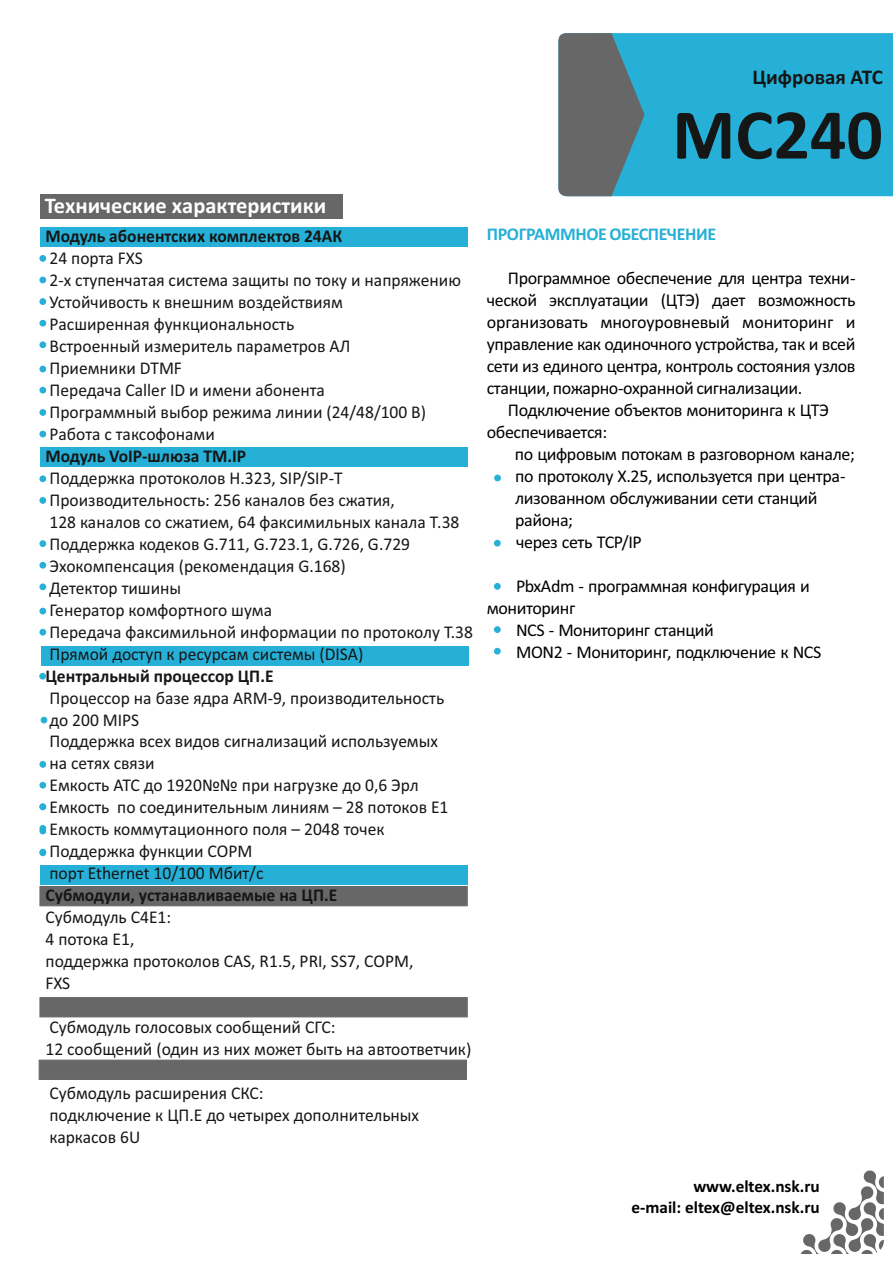
<style>
.page{position:relative;width:893px;height:1263px;background:#fff}
.page>*{position:absolute;margin:0;border:0;box-sizing:border-box;transform-origin:0 0}
.t1{font:700 72px "Calibri";color:#151616}
.t2{font:700 22.5px "Calibri";color:#fff}
.t3{font:700 21px "Calibri";color:#151616}
.t4{font:18px/21.9px "Calibri";color:#151616}
.t5{font:18px/21.9px "Calibri";letter-spacing:-.025em;color:#000}
.t6{font:700 18px "Calibri";color:#151616}
.t7{font:700 18px "Calibri";letter-spacing:-.025em;color:#26b0d7}
.t8{font:700 17.25px/21px "Calibri";color:#000;text-align:right}
</style>
<div class="page">
<svg style="left:801px;top:1170px;width:83px;height:84px"></svg>
<div style="left:645px;top:33px;width:248px;height:163px;background:#26b0d7"></div>
<svg style="left:558px;top:33px;width:87px;height:163px;background:#5b767d"></svg>
<div style="left:40px;top:447px;width:427px;height:19px;background:#26b0d7"></div>
<div style="left:40px;top:227px;width:427px;height:20px;background:#26b0d7"></div>
<div style="left:42px;top:646px;width:427px;height:19px;background:#26b0d7"></div>
<div style="left:40px;top:865px;width:427px;height:19px;background:#26b0d7"></div>
<div style="left:40px;top:886px;width:428px;height:20px;background:#676767"></div>
<div style="left:40px;top:997px;width:428px;height:20px;background:#676767"></div>
<div style="left:39px;top:1060px;width:428px;height:20px;background:#676767"></div>
<div style="left:40px;top:194px;width:302px;height:24px;background:#676767"></div>
<svg style="left:40px;top:255px;width:6px;height:6px"></svg>
<svg style="left:40px;top:761px;width:6px;height:6px"></svg>
<svg style="left:40px;top:497px;width:6px;height:6px"></svg>
<svg style="left:40px;top:366px;width:6px;height:6px"></svg>
<svg style="left:40px;top:608px;width:6px;height:6px"></svg>
<svg style="left:40px;top:277px;width:6px;height:6px"></svg>
<svg style="left:40px;top:387px;width:6px;height:6px"></svg>
<svg style="left:40px;top:629px;width:6px;height:6px"></svg>
<svg style="left:40px;top:299px;width:6px;height:6px"></svg>
<svg style="left:40px;top:409px;width:6px;height:6px"></svg>
<svg style="left:40px;top:849px;width:6px;height:7px"></svg>
<svg style="left:40px;top:320px;width:6px;height:6px"></svg>
<svg style="left:40px;top:562px;width:6px;height:6px"></svg>
<svg style="left:40px;top:431px;width:6px;height:6px"></svg>
<svg style="left:40px;top:342px;width:6px;height:6px"></svg>
<svg style="left:40px;top:584px;width:6px;height:6px"></svg>
<svg style="left:494px;top:475px;width:7px;height:6px"></svg>
<svg style="left:494px;top:540px;width:6px;height:6px"></svg>
<svg style="left:494px;top:583px;width:6px;height:6px"></svg>
<svg style="left:494px;top:626px;width:6px;height:7px"></svg>
<svg style="left:494px;top:648px;width:6px;height:6px"></svg>
<svg style="left:40px;top:476px;width:6px;height:6px"></svg>
<svg style="left:41px;top:717px;width:6px;height:6px"></svg>
<svg style="left:40px;top:804px;width:6px;height:6px"></svg>
<svg style="left:40px;top:825px;width:6px;height:9px"></svg>
<svg style="left:40px;top:782px;width:6px;height:6px"></svg>
<svg style="left:40px;top:541px;width:6px;height:6px"></svg>
<svg style="left:40px;top:673px;width:6px;height:6px"></svg>
<p class="t3" style="left:752px;top:69px;width:132px">Цифровая АТС</p>
<h1 class="t1" style="left:672px;top:105px;width:212px">MC240</h1>
<p class="t2" style="left:45px;top:196px;width:283px">Технические характеристики</p>
<p class="t6" style="left:46px;top:229px;width:298px">Модуль абонентских комплектов 24АК</p>
<p class="t4" style="left:50px;top:249px;width:413px">24 порта FXS<br>2-х ступенчатая система защиты по току и напряжению<br>Устойчивость к внешним воздействиям<br>Расширенная функциональность<br>Встроенный измеритель параметров АЛ<br>Приемники DTMF<br>Передача Caller ID и имени абонента<br>Программный выбор режима линии (24/48/100 В)<br>Работа с таксофонами</p>
<p class="t6" style="left:46px;top:448px;width:202px">Модуль VoIP-шлюза TM.IP</p>
<p class="t4" style="left:50px;top:468px;width:425px">Поддержка протоколов H.323, SIP/SIP-T Производительность: 256 каналов без сжатия,<br>128 каналов со сжатием, 64 факсимильных канала Т.38<br>Поддержка кодеков G.711, G.723.1, G.726, G.729<br>Эхокомпенсация (рекомендация G.168)<br>Детектор тишины<br>Генератор комфортного шума<br>Передача факсимильной информации по протоколу T.38<br>Прямой доступ к ресурсам системы (DISA)</p>
<p class="t6" style="left:46px;top:668px;width:229px">Центральный процессор ЦП.Е</p>
<p class="t4" style="left:50px;top:688px;width:400px">Процессор на базе ядра ARM-9, производительность до 200 MIPS<br>Поддержка всех видов сигнализаций используемых на сетях связи<br>Емкость АТС до 1920№№ при нагрузке до 0,6 Эрл Емкость по соединительным линиям – 28 потоков Е1<br>Емкость коммутационного поля – 2048 точек Поддержка функции СОРМ<br>порт Ethernet 10/100 Мбит/с</p>
<p class="t6" style="left:46px;top:888px;width:293px">Субмодули, устанавливаемые на ЦП.Е</p>
<p class="t4" style="left:46px;top:908px;width:370px">Субмодуль C4E1:<br>4 потока Е1,<br>поддержка протоколов CAS, R1.5, PRI, SS7, СОРМ,<br>FXS</p>
<p class="t4" style="left:46px;top:1018px;width:427px">Субмодуль голосовых сообщений СГС:<br>12 сообщений (один из них может быть на автоответчик)</p>
<p class="t4" style="left:49px;top:1083px;width:371px">Субмодуль расширения СКС:<br>подключение к ЦП.Е до четырех дополнительных каркасов 6U</p>
<p class="t7" style="left:487px;top:227px;width:231px">ПРОГРАММНОЕ ОБЕСПЕЧЕНИЕ</p>
<p class="t5" style="left:487px;top:269px;width:370px;text-align:justify;text-indent:21px">Программное обеспечение для центра техни&shy;ческой эксплуатации (ЦТЭ) дает возможность организовать многоуровневый мониторинг и управление как одиночного устройства, так и всей сети из единого центра, контроль состояния узлов станции, пожарно-охранной сигнализации.</p>
<p class="t5" style="left:487px;top:400px;width:344px;text-indent:21px">Подключение объектов мониторинга к ЦТЭ обеспечивается:</p>
<p class="t5" style="left:515px;top:444px;width:341px">по цифровым потокам в разговорном канале; по протоколу X.25, используется при центра&shy;лизованном обслуживании сети станций района;</p>
<p class="t5" style="left:516px;top:532px;width:127px">через сеть TCP/IP</p>
<p class="t5" style="left:516px;top:576px;width:295px">PbxAdm - программная конфигурация и</p>
<p class="t5" style="left:487px;top:598px;width:90px">мониторинг</p>
<p class="t5" style="left:516px;top:620px;width:199px">NCS - Мониторинг станций</p>
<p class="t5" style="left:516px;top:642px;width:307px">MON2 - Мониторинг, подключение к NCS</p>
<p class="t8" style="left:631px;top:1177px;width:190px">www.eltex.nsk.ru<br>e-mail: eltex@eltex.nsk.ru</p>
</div>
